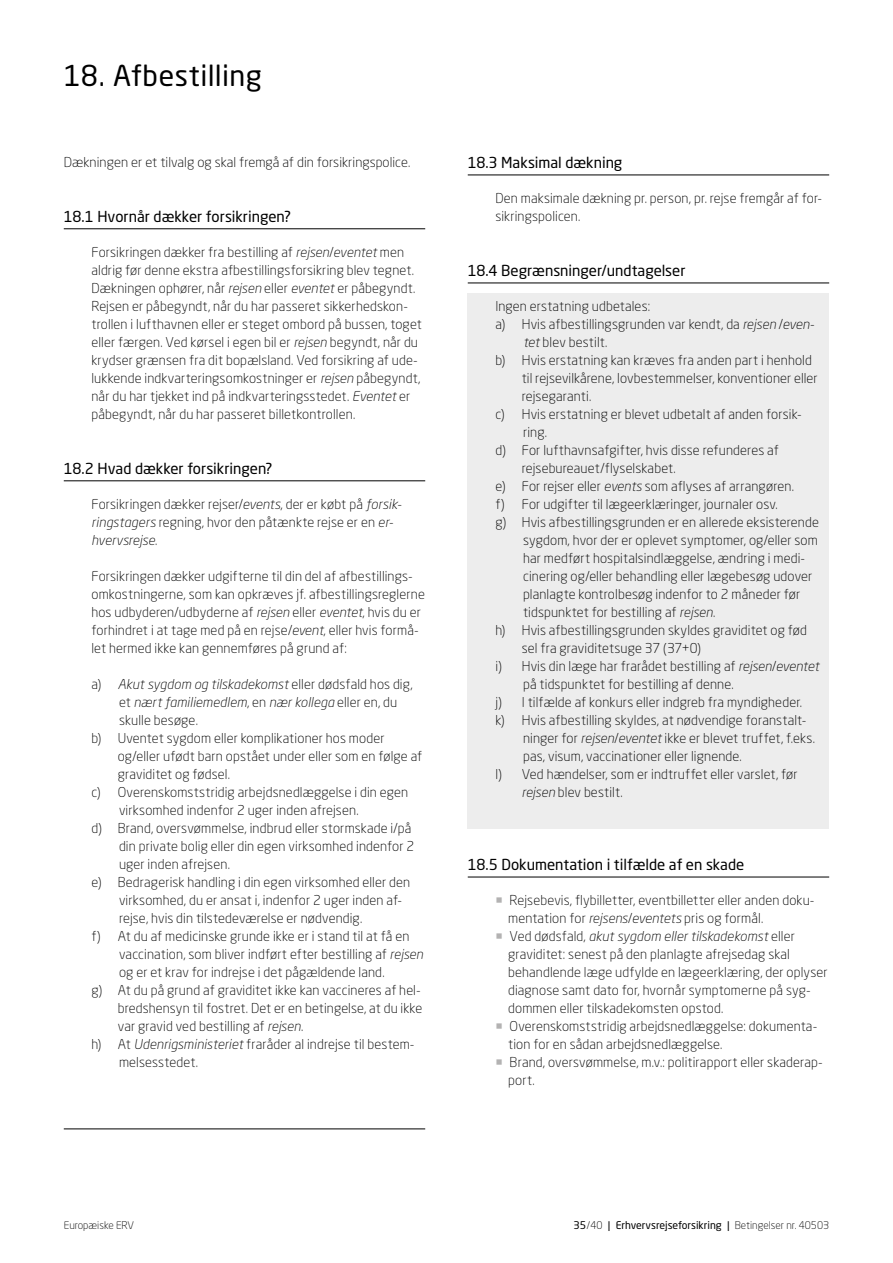
<style>
.page{position:relative;width:893px;height:1263px;background:#fff}
.page>*{position:absolute;margin:0;border:0;box-sizing:border-box;transform-origin:0 0}
.t1{font:28.5px "Neo Sans W1 G";letter-spacing:.015em;color:#000}
.t2{font:15px "Neo Sans W1 G";color:#000}
.t3{font:300 13.5px/18px "Neo Sans W1 G";letter-spacing:.01em;color:#000}
.t4{font:italic 300 13.5px/18px "Neo Sans Pro";letter-spacing:.01em;color:#000}
.t5{font:10.5px "Neo Sans W1 G";color:#000}
.t6{font:300 10.5px "Neo Sans W1 G";color:#000}
.s1{font-family:"Neo Sans Pro";font-style:italic}
.s2{font-family:"Neo Sans W1 G";font-style:normal}
.s3{color:#b3b2b2}
.s4{font-weight:300}
</style>
<div class="page">
<div style="left:468px;top:293px;width:361px;height:536px;background:#ededed"></div>
<hr style="left:64px;top:228px;width:361px;height:1px;background:#000">
<hr style="left:64px;top:480px;width:361px;height:1px;background:#000">
<hr style="left:64px;top:1128px;width:361px;height:1px;background:#000">
<hr style="left:468px;top:175px;width:361px;height:1px;background:#000">
<hr style="left:468px;top:283px;width:361px;height:1px;background:#000">
<hr style="left:468px;top:877px;width:361px;height:1px;background:#000">
<h1 class="t1" style="left:64px;top:58px;width:200px">18. Afbestilling</h1>
<p class="t3" style="left:64px;top:153px;width:348px">Dækningen er et tilvalg og skal fremgå af din forsikringspolice.</p>
<p class="t2" style="left:64px;top:207px;width:229px">18.1 Hvornår dækker forsikringen?</p>
<p class="t3" style="left:91px;top:243px;width:332px">Forsikringen dækker fra bestilling af <span class="s1">rejsen</span>/<span class="s1">eventet</span> men aldrig før denne ekstra afbestillingsforsikring blev tegnet.<br>Dækningen ophører, når <span class="s1">rejsen</span> eller <span class="s1">eventet</span> er påbegyndt.<br>Rejsen er påbegyndt, når du har passeret sikkerhedskon&shy;trollen i lufthavnen eller er steget ombord på bussen, toget eller færgen. Ved kørsel i egen bil er <span class="s1">rejsen</span> begyndt, når du krydser grænsen fra dit bopælsland. Ved forsikring af ude&shy;lukkende indkvarteringsomkostninger er <span class="s1">rejsen</span> påbegyndt, når du har tjekket ind på indkvarteringsstedet. <span class="s1">Eventet</span> er påbegyndt, når du har passeret billetkontrollen.</p>
<p class="t2" style="left:64px;top:459px;width:210px">18.2 Hvad dækker forsikringen?</p>
<p class="t3" style="left:91px;top:495px;width:312px">Forsikringen dækker rejser/<span class="s1">events</span>, der er købt på <span class="s1">forsik&shy;ringstagers</span> regning, hvor den påtænkte rejse er en <span class="s1">er-</span></p>
<p class="t4" style="left:91px;top:531px;width:68px">hvervsrejse<span class="s2">.</span></p>
<p class="t3" style="left:91px;top:567px;width:335px">Forsikringen dækker udgifterne til din del af afbestillings&shy;omkostningerne, som kan opkræves jf. afbestillingsreglerne hos udbyderen/udbyderne af <span class="s1">rejsen</span> eller <span class="s1">eventet</span>, hvis du er forhindret i at tage med på en rejse/<span class="s1">event</span>, eller hvis formå&shy;let hermed ikke kan gennemføres på grund af:</p>
<p class="t4" style="left:119px;top:675px;width:295px;text-indent:-28px"><span class="s2">a)</span> Akut sygdom og tilskadekomst <span class="s2">eller dødsfald hos dig, et</span> nært familiemedlem<span class="s2">, en</span> nær kollega <span class="s2">eller en, du</span></p>
<p class="t3" style="left:119px;top:711px;width:80px">skulle besøge.</p>
<p class="t3" style="left:91px;top:729px;width:295px">b) Uventet sygdom eller komplikationer hos moder</p>
<p class="t3" style="left:118px;top:747px;width:306px">og/eller ufødt barn opstået under eller som en følge af</p>
<p class="t3" style="left:118px;top:765px;width:114px">graviditet og fødsel.</p>
<p class="t3" style="left:91px;top:783px;width:318px">c) Overenskomststridig arbejdsnedlæggelse i din egen</p>
<p class="t3" style="left:119px;top:801px;width:241px">virksomhed indenfor 2 uger inden afrejsen.</p>
<p class="t3" style="left:91px;top:819px;width:321px">d) Brand, oversvømmelse, indbrud eller stormskade i/på</p>
<p class="t3" style="left:119px;top:837px;width:297px">din private bolig eller din egen virksomhed indenfor 2</p>
<p class="t3" style="left:119px;top:855px;width:112px">uger inden afrejsen.</p>
<p class="t3" style="left:91px;top:873px;width:320px">e) Bedragerisk handling i din egen virksomhed eller den</p>
<p class="t3" style="left:119px;top:891px;width:285px">virksomhed, du er ansat i, indenfor 2 uger inden af-</p>
<p class="t3" style="left:119px;top:909px;width:245px">rejse, hvis din tilstedeværelse er nødvendig.</p>
<p class="t3" style="left:91px;top:927px;width:320px">f) At du af medicinske grunde ikke er i stand til at få en</p>
<p class="t3" style="left:119px;top:945px;width:306px">vaccination, som bliver indført efter bestilling af <span class="s1">rejsen</span></p>
<p class="t3" style="left:119px;top:963px;width:267px">og er et krav for indrejse i det pågældende land.</p>
<p class="t3" style="left:91px;top:981px;width:331px">g) At du på grund af graviditet ikke kan vaccineres af hel-</p>
<p class="t3" style="left:118px;top:999px;width:306px">bredshensyn til fostret. Det er en betingelse, at du ikke</p>
<p class="t3" style="left:118px;top:1017px;width:187px">var gravid ved bestilling af <span class="s1">rejsen</span>.</p>
<p class="t3" style="left:91px;top:1035px;width:325px">h) At <span class="s1">Udenrigsministeriet</span> fraråder al indrejse til bestem-</p>
<p class="t3" style="left:119px;top:1053px;width:80px">melsesstedet.</p>
<p class="t2" style="left:468px;top:153px;width:156px">18.3 Maksimal dækning</p>
<p class="t3" style="left:495px;top:189px;width:328px">Den maksimale dækning pr. person, pr. rejse fremgår af for&shy;sikringspolicen.</p>
<p class="t2" style="left:468px;top:261px;width:219px">18.4 Begrænsninger/undtagelser</p>
<p class="t3" style="left:495px;top:297px;width:156px">Ingen erstatning udbetales:</p>
<p class="t3" style="left:495px;top:315px;width:320px">a) Hvis afbestillingsgrunden var kendt, da <span class="s1">rejsen</span> /<span class="s1">even-</span></p>
<p class="t3" style="left:523px;top:333px;width:86px"><span class="s1">tet</span> blev bestilt.</p>
<p class="t3" style="left:495px;top:351px;width:318px">b) Hvis erstatning kan kræves fra anden part i henhold</p>
<p class="t3" style="left:522px;top:369px;width:297px">til rejsevilkårene, lovbestemmelser, konventioner eller</p>
<p class="t3" style="left:522px;top:387px;width:71px">rejsegaranti.</p>
<p class="t3" style="left:495px;top:405px;width:308px">c) Hvis erstatning er blevet udbetalt af anden forsik-</p>
<p class="t3" style="left:523px;top:423px;width:25px">ring.</p>
<p class="t3" style="left:495px;top:441px;width:285px">d) For lufthavnsafgifter, hvis disse refunderes af</p>
<p class="t3" style="left:522px;top:459px;width:156px">rejsebureauet/flyselskabet.</p>
<p class="t3" style="left:495px;top:477px;width:300px">e) For rejser eller <span class="s1">events</span> som aflyses af arrangøren.</p>
<p class="t3" style="left:495px;top:495px;width:284px">f) For udgifter til lægeerklæringer, journaler osv.</p>
<p class="t3" style="left:495px;top:513px;width:325px">g) Hvis afbestillingsgrunden er en allerede eksisterende</p>
<p class="t3" style="left:523px;top:531px;width:296px">sygdom, hvor der er oplevet symptomer, og/eller som</p>
<p class="t3" style="left:523px;top:549px;width:284px">har medført hospitalsindlæggelse, ændring i medi-</p>
<p class="t3" style="left:523px;top:567px;width:291px">cinering og/eller behandling eller lægebesøg udover</p>
<p class="t3" style="left:523px;top:585px;width:279px">planlagte kontrolbesøg indenfor to 2 måneder før</p>
<p class="t3" style="left:523px;top:603px;width:194px">tidspunktet for bestilling af <span class="s1">rejsen</span>.</p>
<p class="t3" style="left:495px;top:621px;width:313px">h) Hvis afbestillingsgrunden skyldes graviditet og fød</p>
<p class="t3" style="left:522px;top:639px;width:181px">sel fra graviditetsuge 37 (37+0)</p>
<p class="t3" style="left:495px;top:657px;width:325px">i) Hvis din læge har frarådet bestilling af <span class="s1">rejsen</span>/<span class="s1">eventet</span></p>
<p class="t3" style="left:523px;top:675px;width:212px">på tidspunktet for bestilling af denne.</p>
<p class="t3" style="left:495px;top:693px;width:308px">j) I tilfælde af konkurs eller indgreb fra myndigheder.</p>
<p class="t3" style="left:495px;top:711px;width:312px">k) Hvis afbestilling skyldes, at nødvendige foranstalt-</p>
<p class="t3" style="left:523px;top:729px;width:293px">ninger for <span class="s1">rejsen</span>/<span class="s1">eventet</span> ikke er blevet truffet, f.eks.</p>
<p class="t3" style="left:523px;top:747px;width:220px">pas, visum, vaccinationer eller lignende.</p>
<p class="t3" style="left:495px;top:765px;width:304px">l) Ved hændelser, som er indtruffet eller varslet, før</p>
<p class="t3" style="left:522px;top:783px;width:103px"><span class="s1">rejsen</span> blev bestilt.</p>
<p class="t2" style="left:468px;top:855px;width:278px">18.5 Dokumentation i tilfælde af en skade</p>
<p class="t3" style="left:508px;top:891px;width:308px;text-indent:-13px"><span class="s3">○</span> Rejsebevis, flybilletter, eventbilletter eller anden doku&shy;mentation for <span class="s1">rejsens</span>/<span class="s1">eventets</span> pris og formål.</p>
<p class="t4" style="left:495px;top:927px;width:301px"><span class="s3">○</span> <span class="s2">Ved dødsfald,</span> akut sygdom eller tilskadekomst <span class="s2">eller</span></p>
<p class="t3" style="left:508px;top:945px;width:321px">graviditet: senest på den planlagte afrejsedag skal behandlende læge udfylde en lægeerklæring, der oplyser diagnose samt dato for, hvornår symptomerne på syg&shy;dommen eller tilskadekomsten opstod.</p>
<p class="t3" style="left:508px;top:1017px;width:311px;text-indent:-13px"><span class="s3">○</span> Overenskomststridig arbejdsnedlæggelse: dokumenta&shy;tion for en sådan arbejdsnedlæggelse.</p>
<p class="t3" style="left:508px;top:1053px;width:316px;text-indent:-13px"><span class="s3">○</span> Brand, oversvømmelse, m.v.: politirapport eller skaderap&shy;port.</p>
<p class="t6" style="left:64px;top:1219px;width:72px">Europæiske ERV</p>
<p class="t5" style="left:573px;top:1219px;width:257px">35<span class="s4">/40</span> | Erhvervsrejseforsikring | <span class="s4">Betingelser nr. 40503</span></p>
</div>
